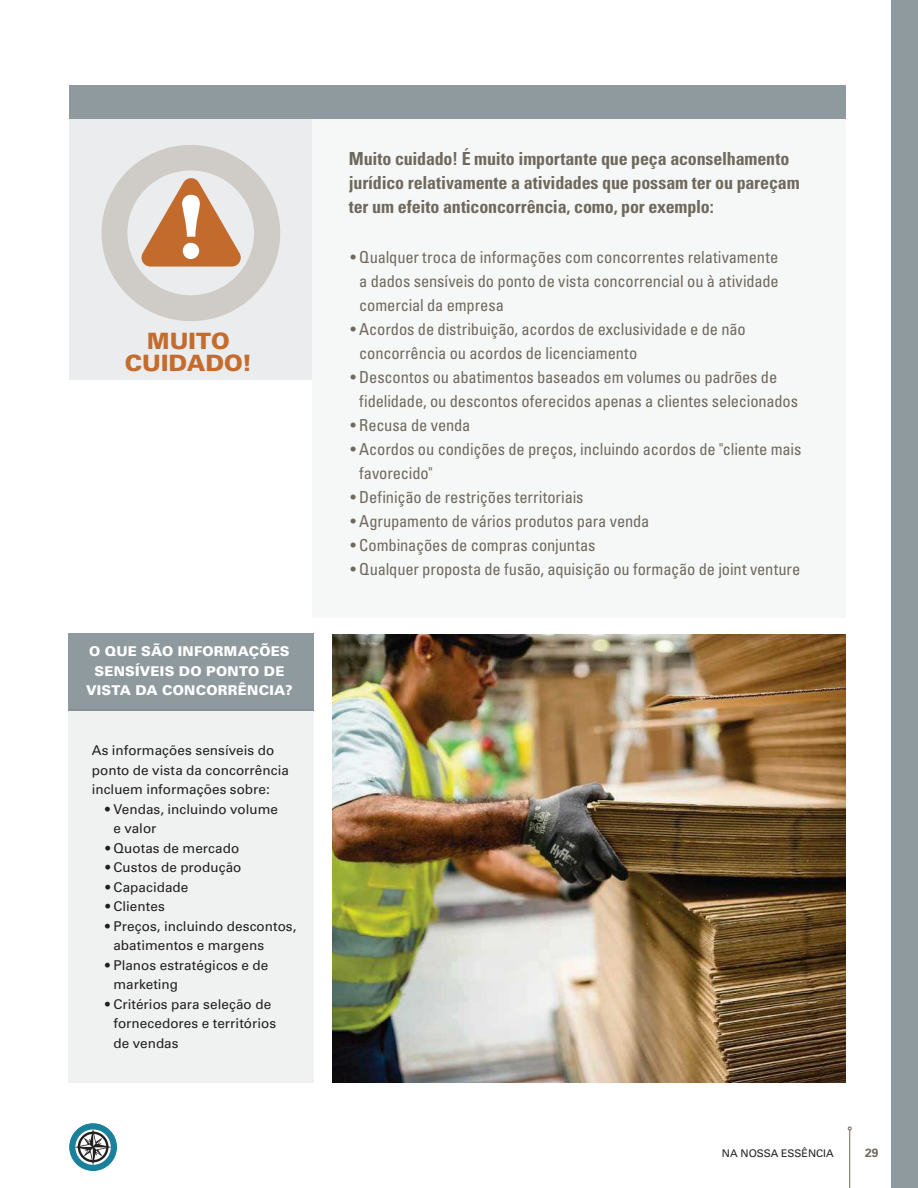
<style>
.page{position:relative;width:918px;height:1188px;background:#fff}
.page>*{position:absolute;margin:0;border:0;box-sizing:border-box;transform-origin:0 0}
.t1{font:900 22.5px/22.5px "Univers LT Std";color:#c46c2d;text-align:center}
.t2{font:700 condensed 18px/24px "Univers LT Std";letter-spacing:-.01em;color:#6f695d}
.t3{font:condensed 16.5px/24px "Univers LT Std";letter-spacing:-.01em;color:#6f695d}
.t4{font:13.5px/19.5px "Univers LT Std";letter-spacing:.005em;color:#231f20}
.H3___Yellow{font:900 13.5px/19.5px "Univers LT Std";letter-spacing:.015em;color:#fff;text-align:center}
.t5{font:700 12px "Univers LT Std";color:#6f695d}
.t6{font:10.5px "Univers LT Std";color:#231f20}
</style>
<div class="page">
<hr style="left:849px;top:1130px;width:1px;height:58px;background:#6f695d">
<div style="left:68px;top:633px;width:245px;height:78px;background:#8f9a9e"></div>
<div style="left:68px;top:710px;width:245px;height:373px;background:#f0f2f2"></div>
<div style="left:69px;top:111px;width:244px;height:269px;background:#ebeced"></div>
<div style="left:312px;top:119px;width:534px;height:499px;background:#f6f8f8"></div>
<img style="left:333px;top:635px;width:513px;height:447px">
<div style="left:69px;top:85px;width:777px;height:34px;background:#8f9a9e"></div>
<svg style="left:102px;top:145px;width:178px;height:176px"></svg>
<div style="left:183px;top:243px;width:16px;height:16px;background:#fff;border-radius:50%"></div>
<div style="left:891px;top:0;width:27px;height:1188px;background:#8f9a9e"></div>
<svg style="left:70px;top:1124px;width:46px;height:46px"></svg>
<div style="left:68px;top:1122px;width:50px;height:50px;border:1px solid #fff;border-radius:50%"></div>
<p class="t1" style="left:125px;top:329px;width:129px">MUITO<br>CUIDADO!</p>
<p class="H3___Yellow" style="left:86px;top:642px;width:208px">O QUE SÃO INFORMAÇÕES<br>SENSÍVEIS DO PONTO DE<br>VISTA DA CONCORRÊNCIA?</p>
<h2 class="t4" style="left:92px;top:741px;width:199px">As informações sensíveis do ponto de vista da concorrência incluem informações sobre:</h2>
<h2 class="t4" style="left:114px;top:799px;width:166px;text-indent:-8px">• Vendas, incluindo volume e valor</h2>
<h2 class="t4" style="left:105px;top:838px;width:135px">• Quotas de mercado</h2>
<h2 class="t4" style="left:105px;top:858px;width:138px">• Custos de produção</h2>
<h2 class="t4" style="left:105px;top:877px;width:84px">• Capacidade</h2>
<h2 class="t4" style="left:105px;top:897px;width:61px">• Clientes</h2>
<h2 class="t4" style="left:114px;top:916px;width:185px;text-indent:-8px">• Preços, incluindo descontos, abatimentos e margens</h2>
<h2 class="t4" style="left:114px;top:955px;width:156px;text-indent:-8px">• Planos estratégicos e de marketing</h2>
<h2 class="t4" style="left:114px;top:994px;width:164px;text-indent:-8px">• Critérios para seleção de fornecedores e territórios de vendas</h2>
<h2 class="t2" style="left:349px;top:147px;width:452px">Muito cuidado! É muito importante que peça aconselhamento jurídico relativamente a atividades que possam ter ou pareçam ter um efeito anticoncorrência, como, por exemplo:</h2>
<h2 class="t3" style="left:359px;top:244px;width:421px;text-align:justify;text-indent:-9px">• Qualquer troca de informações com concorrentes relativamente a dados sensíveis do ponto de vista concorrencial ou à atividade comercial da empresa</h2>
<h2 class="t3" style="left:359px;top:316px;width:388px;text-indent:-9px">• Acordos de distribuição, acordos de exclusividade e de não concorrência ou acordos de licenciamento</h2>
<h2 class="t3" style="left:359px;top:364px;width:440px;text-indent:-9px">• Descontos ou abatimentos baseados em volumes ou padrões de fidelidade, ou descontos oferecidos apenas a clientes selecionados</h2>
<h2 class="t3" style="left:350px;top:412px;width:122px">• Recusa de venda</h2>
<h2 class="t3" style="left:359px;top:436px;width:444px;text-indent:-9px">• Acordos ou condições de preços, incluindo acordos de "cliente mais favorecido"</h2>
<h2 class="t3" style="left:350px;top:484px;width:235px">• Definição de restrições territoriais</h2>
<h2 class="t3" style="left:350px;top:508px;width:301px">• Agrupamento de vários produtos para venda</h2>
<h2 class="t3" style="left:350px;top:532px;width:247px">• Combinações de compras conjuntas</h2>
<h2 class="t3" style="left:350px;top:556px;width:451px">• Qualquer proposta de fusão, aquisição ou formação de joint venture</h2>
<p class="t6" style="left:722px;top:1147px;width:113px">NA NOSSA ESSÊNCIA</p>
<p class="t5" style="left:865px;top:1146px;width:15px">29</p>
</div>
